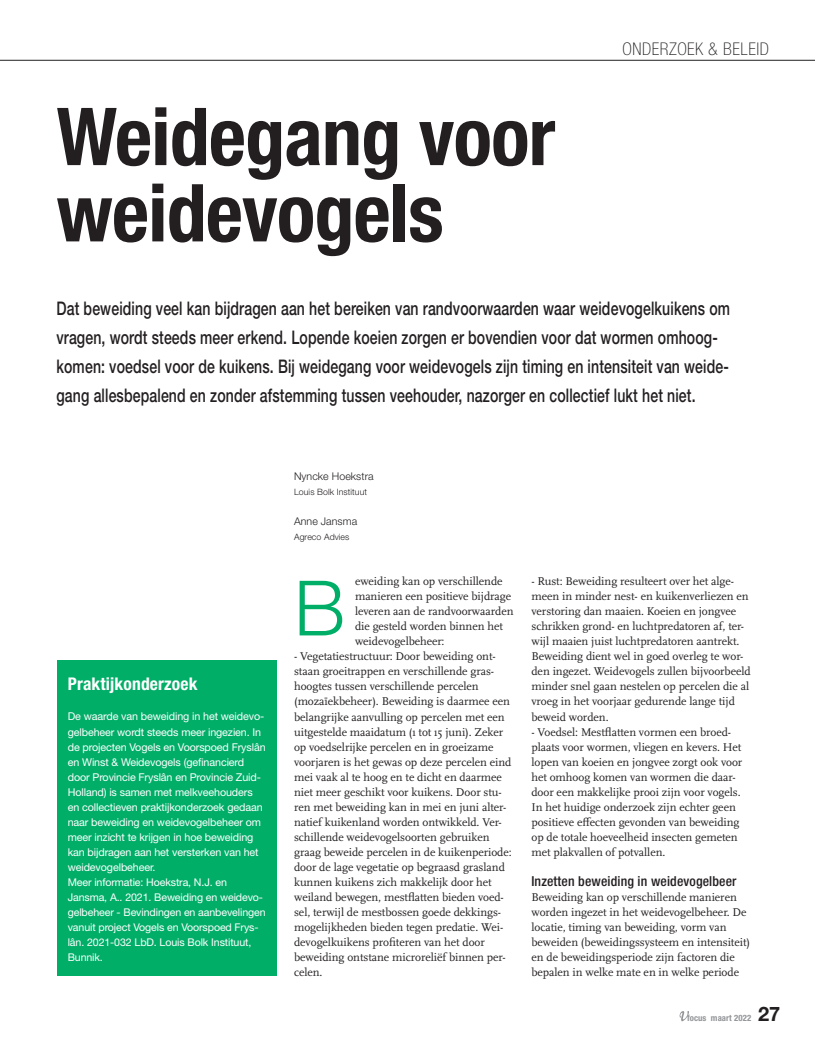
<style>
.page{position:relative;width:815px;height:1046px;background:#fff}
.page>*{position:absolute;margin:0;border:0;box-sizing:border-box;transform-origin:0 0}
.t1{font:700 condensed 80px/76.2px "Helvetica Neue LT Std";letter-spacing:-.01em;color:#231f20}
.t2{font:300 76.38px "Helvetica Neue LT Std";color:#00ae68}
.t3{font:700 20px "Helvetica Neue LT Std";color:#231f20}
.t4{font:500 18.75px/28.8px "Helvetica Neue LT Std";letter-spacing:.01em;color:#231f20;scale:.75 1}
.t5{font:700 condensed 17.5px "Helvetica Neue LT Std";letter-spacing:.01em;color:#fff}
.t6{font:100 condensed 17.5px "Helvetica Neue LT Std";letter-spacing:.03em;color:#231f20}
.t7{font:500 condensed 13.75px "Helvetica Neue LT Std";letter-spacing:.01em;color:#231f20}
.t8{font:11.75px/15px "Scala OT";letter-spacing:-.005em;color:#231f20}
.t9{font:10.75px/15px "Helvetica Neue LT Std";letter-spacing:-.01em;color:#fff}
.t10{font:10.62px/15px "Helvetica Neue LT Std";letter-spacing:-.01em;color:#fff}
.t11{font:300 10.62px "Helvetica Neue LT Std";letter-spacing:.005em;color:#231f20}
.t12{font:300 8.75px "Helvetica Neue LT Std";letter-spacing:.01em;color:#231f20}
.t13{font:700 condensed 8.75px "Helvetica Neue LT Std";letter-spacing:.01em;color:#939598}
</style>
<div class="page">
<hr style="left:0;top:60px;width:815px;height:1px;background:#231f20">
<svg style="left:679px;top:1011px;width:10px;height:10px"></svg>
<div style="left:57px;top:660px;width:219px;height:315px;background:#00ae68"></div>
<h1 class="t1" style="left:56px;top:97px;width:500px">Weidegang voor weidevogels</h1>
<h3 class="t6" style="left:623px;top:39px;width:148px">ONDERZOEK &amp; BELEID</h3>
<p class="t4" style="left:56px;top:294px;width:900px">Dat beweiding veel kan bijdragen aan het bereiken van randvoorwaarden waar weidevogelkuikens om vragen, wordt steeds meer erkend. Lopende koeien zorgen er bovendien voor dat wormen omhoog&shy;komen: voedsel voor de kuikens. Bij weidegang voor weidevogels zijn timing en intensiteit van weide&shy;gang allesbepalend en zonder afstemming tussen veehouder, nazorger en collectief lukt het niet.</p>
<h3 class="t5" style="left:68px;top:673px;width:131px">Praktijkonderzoek</h3>
<p class="t9" style="left:68px;top:709px;width:199px">De waarde van beweiding in het weidevo&shy;gelbeheer wordt steeds meer ingezien. In de projecten Vogels en Voorspoed Fryslân en Winst &amp; Weidevogels (gefinancierd door Provincie Fryslân en Provincie Zuid-Holland) is samen met melkveehouders en collectieven praktijkonderzoek gedaan naar beweiding en weidevogelbeheer om meer inzicht te krijgen in hoe beweiding kan bijdragen aan het versterken van het weidevogelbeheer.</p>
<p class="t10" style="left:68px;top:874px;width:199px">Meer informatie: Hoekstra, N.J. en Jansma, A.. 2021. Beweiding en weidevo&shy;gelbeheer - Bevindingen en aanbevelingen vanuit project Vogels en Voorspoed Frys&shy;lân. 2021-032 LbD. Louis Bolk Instituut, Bunnik.</p>
<p class="t11" style="left:294px;top:470px;width:81px">Nyncke Hoekstra</p>
<p class="t12" style="left:294px;top:487px;width:74px">Louis Bolk Instituut</p>
<p class="t11" style="left:294px;top:515px;width:65px">Anne Jansma</p>
<p class="t12" style="left:294px;top:532px;width:57px">Agreco Advies</p>
<h2 class="t2" style="left:294px;top:561px;width:52px">B</h2>
<p class="t8" style="left:355px;top:574px;width:160px">eweiding kan op verschillende manieren een positieve bijdrage leveren aan de randvoorwaarden die gesteld worden binnen het weidevogelbeheer:</p>
<p class="t8" style="left:294px;top:649px;width:219px">- Vegetatiestructuur: Door beweiding ont&shy;staan groeitrappen en verschillende gras&shy;hoogtes tussen verschillende percelen (mozaïekbeheer). Beweiding is daarmee een belangrijke aanvulling op percelen met een uitgestelde maaidatum (1 tot 15 juni). Zeker op voedselrijke percelen en in groeizame voorjaren is het gewas op deze percelen eind mei vaak al te hoog en te dicht en daarmee niet meer geschikt voor kuikens. Door stu&shy;ren met beweiding kan in mei en juni alter&shy;natief kuikenland worden ontwikkeld. Ver&shy;schillende weidevogelsoorten gebruiken graag beweide percelen in de kuikenperiode: door de lage vegetatie op begraasd grasland kunnen kuikens zich makkelijk door het weiland bewegen, mestflatten bieden voed&shy;sel, terwijl de mestbossen goede dekkings&shy;mogelijkheden bieden tegen predatie. Wei&shy;devogelkuikens profiteren van het door beweiding ontstane microreliëf binnen per&shy;celen.</p>
<p class="t8" style="left:531px;top:574px;width:221px">- Rust: Beweiding resulteert over het alge&shy;meen in minder nest- en kuikenverliezen en verstoring dan maaien. Koeien en jongvee schrikken grond- en luchtpredatoren af, ter&shy;wijl maaien juist luchtpredatoren aantrekt.<br>Beweiding dient wel in goed overleg te wor&shy;den ingezet. Weidevogels zullen bijvoorbeeld minder snel gaan nestelen op percelen die al vroeg in het voorjaar gedurende lange tijd beweid worden.</p>
<p class="t8" style="left:531px;top:724px;width:212px">- Voedsel: Mestflatten vormen een broed&shy;plaats voor wormen, vliegen en kevers. Het lopen van koeien en jongvee zorgt ook voor het omhoog komen van wormen die daar&shy;door een makkelijke prooi zijn voor vogels.<br>In het huidige onderzoek zijn echter geen positieve effecten gevonden van beweiding op de totale hoeveelheid insecten gemeten met plakvallen of potvallen.</p>
<p class="t7" style="left:531px;top:872px;width:207px">Inzetten beweiding in weidevogelbeer</p>
<p class="t8" style="left:531px;top:889px;width:220px">Beweiding kan op verschillende manieren worden ingezet in het weidevogelbeheer. De locatie, timing van beweiding, vorm van beweiden (beweidingssysteem en intensiteit) en de beweidingsperiode zijn factoren die bepalen in welke mate en in welke periode</p>
<p class="t13" style="left:687px;top:1012px;width:66px">focus maart 2022</p>
<h3 class="t3" style="left:758px;top:1000px;width:24px">27</h3>
</div>
